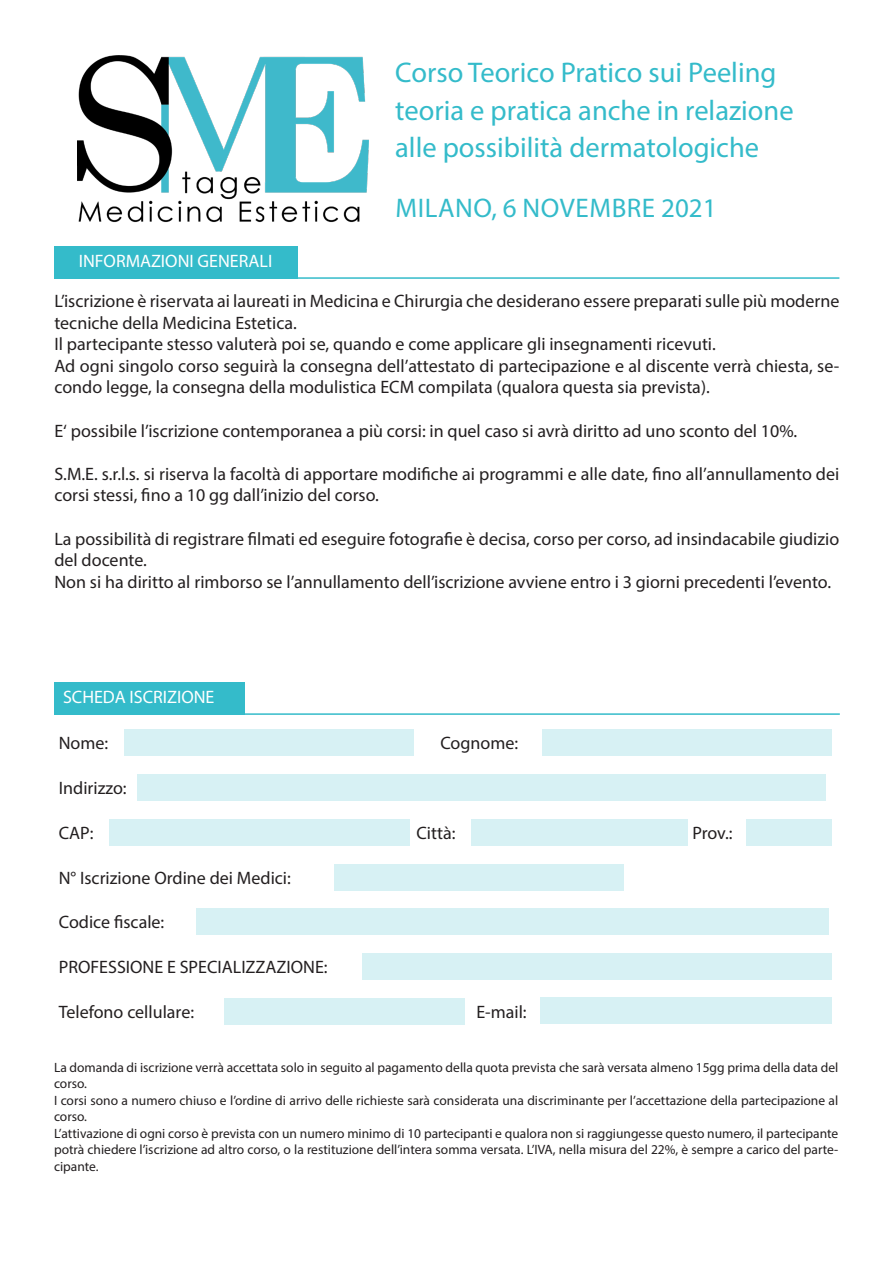
<style>
.page{position:relative;width:893px;height:1263px;background:#fff}
.page>*{position:absolute;margin:0;border:0;box-sizing:border-box;transform-origin:0 0}
.t1{font:28.5px/37.5px "Myriad Pro";color:#34bbca}
.t2{font:27px "Myriad Pro";letter-spacing:.02em;color:#34bbca}
.t3{font:18px/21.6px "Myriad Pro";color:#231f20}
.t4{font:18px "Myriad Pro";color:#fff}
.t5{font:13.5px/16.5px "Myriad Pro";color:#231f20}
</style>
<div class="page">
<div style="left:124px;top:729px;width:289px;height:27px;background:#d7f1f4"></div>
<div style="left:54px;top:246px;width:243px;height:33px;background:#34bbca"></div>
<img style="left:77px;top:56px;width:291px;height:167px">
<div style="left:54px;top:682px;width:191px;height:33px;background:#34bbca"></div>
<hr style="left:54px;top:277px;width:785px;height:2px;background:#34bbca">
<div style="left:543px;top:729px;width:289px;height:27px;background:#d7f1f4"></div>
<div style="left:137px;top:774px;width:688px;height:27px;background:#d7f1f4"></div>
<div style="left:109px;top:819px;width:300px;height:27px;background:#d7f1f4"></div>
<div style="left:471px;top:819px;width:216px;height:27px;background:#d7f1f4"></div>
<div style="left:747px;top:819px;width:85px;height:27px;background:#d7f1f4"></div>
<div style="left:335px;top:864px;width:289px;height:26px;background:#d7f1f4"></div>
<div style="left:196px;top:908px;width:633px;height:27px;background:#d7f1f4"></div>
<div style="left:362px;top:953px;width:470px;height:27px;background:#d7f1f4"></div>
<div style="left:224px;top:998px;width:240px;height:27px;background:#d7f1f4"></div>
<div style="left:540px;top:997px;width:292px;height:27px;background:#d7f1f4"></div>
<hr style="left:54px;top:713px;width:786px;height:2px;background:#34bbca">
<p class="t4" style="left:79px;top:250px;width:195px">INFORMAZIONI GENERALI</p>
<p class="t1" style="left:395px;top:53px;width:383px">Corso Teorico Pratico sui Peeling</p>
<p class="t1" style="left:395px;top:91px;width:400px">teoria e pratica anche in relazione alle possibilità dermatologiche</p>
<p class="t2" style="left:395px;top:192px;width:323px">MILANO, 6 NOVEMBRE 2021</p>
<p class="t3" style="left:54px;top:290px;width:786px">L’iscrizione è riservata ai laureati in Medicina e Chirurgia che desiderano essere preparati sulle più moderne tecniche della Medicina Estetica.</p>
<p class="t3" style="left:54px;top:333px;width:663px">Il partecipante stesso valuterà poi se, quando e come applicare gli insegnamenti ricevuti.</p>
<p class="t3" style="left:54px;top:355px;width:786px">Ad ogni singolo corso seguirà la consegna dell’attestato di partecipazione e al discente verrà chiesta, se&shy;condo legge, la consegna della modulistica ECM compilata (qualora questa sia prevista).</p>
<p class="t3" style="left:54px;top:420px;width:744px">E‘ possibile l’iscrizione contemporanea a più corsi: in quel caso si avrà diritto ad uno sconto del 10%.</p>
<p class="t3" style="left:54px;top:463px;width:786px">S.M.E. s.r.l.s. si riserva la facoltà di apportare modifiche ai programmi e alle date, fino all’annullamento dei corsi stessi, fino a 10 gg dall’inizio del corso.</p>
<p class="t3" style="left:54px;top:528px;width:786px">La possibilità di registrare filmati ed eseguire fotografie è decisa, corso per corso, ad insindacabile giudizio del docente.</p>
<p class="t3" style="left:54px;top:571px;width:778px">Non si ha diritto al rimborso se l’annullamento dell’iscrizione avviene entro i 3 giorni precedenti l’evento.</p>
<p class="t4" style="left:63px;top:686px;width:153px">SCHEDA ISCRIZIONE</p>
<p class="t3" style="left:59px;top:732px;width:51px">Nome:</p>
<p class="t3" style="left:440px;top:732px;width:79px">Cognome:</p>
<p class="t3" style="left:59px;top:777px;width:69px">Indirizzo:</p>
<p class="t3" style="left:59px;top:822px;width:36px">CAP:</p>
<p class="t3" style="left:416px;top:822px;width:40px">Città:</p>
<p class="t3" style="left:692px;top:822px;width:42px">Prov.:</p>
<p class="t3" style="left:59px;top:867px;width:234px">N° Iscrizione Ordine dei Medici:</p>
<p class="t3" style="left:59px;top:911px;width:107px">Codice fiscale:</p>
<p class="t3" style="left:59px;top:956px;width:270px">PROFESSIONE E SPECIALIZZAZIONE:</p>
<p class="t3" style="left:59px;top:1001px;width:137px">Telefono cellulare:</p>
<p class="t3" style="left:476px;top:1001px;width:52px">E-mail:</p>
<p class="t5" style="left:54px;top:1059px;width:786px">La domanda di iscrizione verrà accettata solo in seguito al pagamento della quota prevista che sarà versata almeno 15gg prima della data del corso.</p>
<p class="t5" style="left:54px;top:1092px;width:786px">I corsi sono a numero chiuso e l’ordine di arrivo delle richieste sarà considerata una discriminante per l’accettazione della partecipazione al corso.</p>
<p class="t5" style="left:54px;top:1125px;width:786px;text-align:justify">L’attivazione di ogni corso è prevista con un numero minimo di 10 partecipanti e qualora non si raggiungesse questo numero, il partecipante potrà chiedere l’iscrizione ad altro corso, o la restituzione dell’intera somma versata. L’IVA, nella misura del 22%, è sempre a carico del parte&shy;cipante.</p>
</div>
